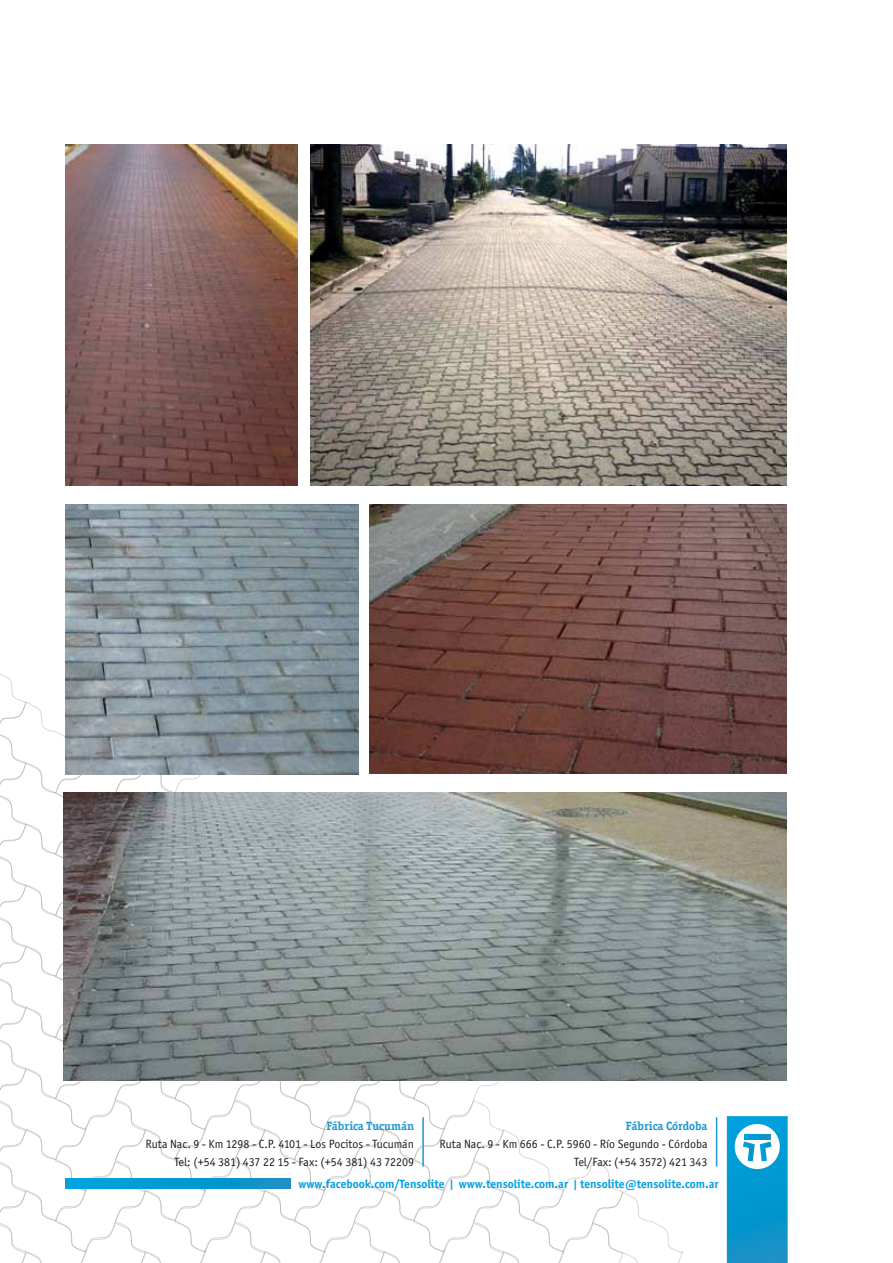
<style>
.page{position:relative;width:893px;height:1263px;background:#fff}
.page>*{position:absolute;margin:0;border:0;box-sizing:border-box;transform-origin:0 0}
.t1{font:12px/18px "Officina Sans ITC Std";color:#1d1d1b;text-align:right}
.t2{font:700 12px "Officina Sans ITC Std";color:#00a0e4}
.t3{font:700 12px "Officina Ser ITC Std";color:#2398d1}
</style>
<div class="page">
<svg style="left:0;top:672px;width:682px;height:591px"></svg>
<svg style="left:727px;top:1116px;width:61px;height:147px;background:#28a5d6"></svg>
<svg style="left:65px;top:1179px;width:226px;height:9px;background:#0599d2"></svg>
<img style="left:64px;top:792px;width:723px;height:288px">
<img style="left:65px;top:504px;width:293px;height:270px">
<img style="left:310px;top:144px;width:477px;height:341px">
<img style="left:65px;top:144px;width:232px;height:341px">
<img style="left:369px;top:504px;width:418px;height:269px">
<hr style="left:422px;top:1117px;width:2px;height:49px;background:#2398d1">
<hr style="left:716px;top:1117px;width:1px;height:49px;background:#2398d1">
<p class="t3" style="left:326px;top:1118px;width:89px">Fábrica Tucumán</p>
<p class="t1" style="left:146px;top:1134px;width:270px">Ruta Nac. 9 - Km 1298 - C.P. 4101 - Los Pocitos - Tucumán<br>Tel: (+54 381) 437 22 15 - Fax: (+54 381) 43 72209</p>
<p class="t3" style="left:626px;top:1118px;width:83px">Fábrica Córdoba</p>
<p class="t1" style="left:439px;top:1134px;width:270px">Ruta Nac. 9 - Km 666 - C.P. 5960 - Río Segundo - Córdoba<br>Tel/Fax: (+54 3572) 421 343</p>
<p class="t2" style="left:299px;top:1177px;width:422px">www.facebook.com/Tensolite | www.tensolite.com.ar | tensolite@tensolite.com.ar</p>
</div>
